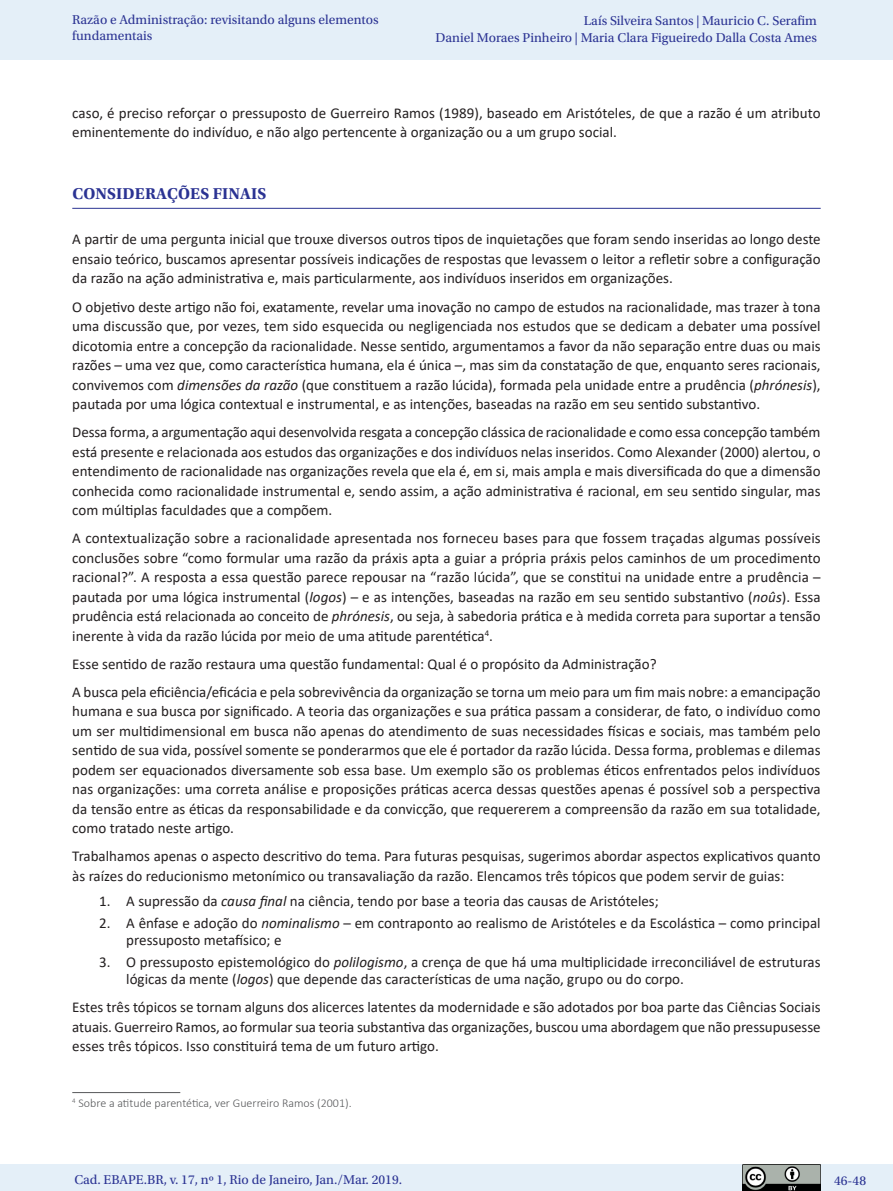
<style>
.page{position:relative;width:893px;height:1191px;background:#fff}
.page>*{position:absolute;margin:0;border:0;box-sizing:border-box;transform-origin:0 0}
._07_1_sub_1{font:700 16.5px "Utopia Std";letter-spacing:.01em;color:#2b3393}
._06_0_texto{font:15px/19.5px "Calibri";color:#231f20;text-align:justify}
.t1{font:13.5px/16.5px "Utopia Std";color:#2b3393}
._06_3_nota_de_rodape{font:300 12px "Calibri";color:#57585a}
.s1{font-style:italic}
</style>
<div class="page">
<div style="left:0;top:0;width:893px;height:60px;background:#e4eff8"></div>
<div style="left:0;top:1164px;width:893px;height:27px;background:#e4eff8"></div>
<img style="left:743px;top:1164px;width:78px;height:27px">
<hr style="left:72px;top:208px;width:749px;height:1px;background:#2b3393">
<hr style="left:72px;top:1092px;width:108px;height:1px;background:#57585a">
<p class="t1" style="left:72px;top:11px;width:308px">Razão e Administração: revisitando alguns elementos fundamentais</p>
<p class="t1" style="left:436px;top:13px;width:383px;text-align:right">Laís Silveira Santos | Mauricio C. Serafim<br>Daniel Moraes Pinheiro | Maria Clara Figueiredo Dalla Costa Ames</p>
<p class="_06_0_texto" style="left:72px;top:102px;width:750px">caso, é preciso reforçar o pressuposto de Guerreiro Ramos (1989), baseado em Aristóteles, de que a razão é um atributo eminentemente do indivíduo, e não algo pertencente à organização ou a um grupo social.</p>
<p class="_07_1_sub_1" style="left:72px;top:184px;width:195px">CONSIDERAÇÕES FINAIS</p>
<p class="_06_0_texto" style="left:72px;top:229px;width:750px">A partir de uma pergunta inicial que trouxe diversos outros tipos de inquietações que foram sendo inseridas ao longo deste ensaio teórico, buscamos apresentar possíveis indicações de respostas que levassem o leitor a refletir sobre a configuração da razão na ação administrativa e, mais particularmente, aos indivíduos inseridos em organizações.</p>
<p class="_06_0_texto" style="left:72px;top:296px;width:750px">O objetivo deste artigo não foi, exatamente, revelar uma inovação no campo de estudos na racionalidade, mas trazer à tona uma discussão que, por vezes, tem sido esquecida ou negligenciada nos estudos que se dedicam a debater uma possível dicotomia entre a concepção da racionalidade. Nesse sentido, argumentamos a favor da não separação entre duas ou mais razões – uma vez que, como característica humana, ela é única –, mas sim da constatação de que, enquanto seres racionais, convivemos com <span class="s1">dimensões da razão</span> (que constituem a razão lúcida), formada pela unidade entre a prudência (<span class="s1">phrónesis</span>), pautada por uma lógica contextual e instrumental, e as intenções, baseadas na razão em seu sentido substantivo.</p>
<p class="_06_0_texto" style="left:72px;top:422px;width:750px">Dessa forma, a argumentação aqui desenvolvida resgata a concepção clássica de racionalidade e como essa concepção também está presente e relacionada aos estudos das organizações e dos indivíduos nelas inseridos. Como Alexander (2000) alertou, o entendimento de racionalidade nas organizações revela que ela é, em si, mais ampla e mais diversificada do que a dimensão conhecida como racionalidade instrumental e, sendo assim, a ação administrativa é racional, em seu sentido singular, mas com múltiplas faculdades que a compõem.</p>
<p class="_06_0_texto" style="left:72px;top:528px;width:750px">A contextualização sobre a racionalidade apresentada nos forneceu bases para que fossem traçadas algumas possíveis conclusões sobre “como formular uma razão da práxis apta a guiar a própria práxis pelos caminhos de um procedimento racional?”. A resposta a essa questão parece repousar na “razão lúcida”, que se constitui na unidade entre a prudência – pautada por uma lógica instrumental (<span class="s1">logos</span>) – e as intenções, baseadas na razão em seu sentido substantivo (<span class="s1">noûs</span>). Essa prudência está relacionada ao conceito de <span class="s1">phrónesis</span>, ou seja, à sabedoria prática e à medida correta para suportar a tensão inerente à vida da razão lúcida por meio de uma atitude parentética<sup>4</sup>.</p>
<p class="_06_0_texto" style="left:72px;top:653px;width:586px">Esse sentido de razão restaura uma questão fundamental: Qual é o propósito da Administração?</p>
<p class="_06_0_texto" style="left:72px;top:681px;width:750px">A busca pela eficiência/eficácia e pela sobrevivência da organização se torna um meio para um fim mais nobre: a emancipação humana e sua busca por significado. A teoria das organizações e sua prática passam a considerar, de fato, o indivíduo como um ser multidimensional em busca não apenas do atendimento de suas necessidades físicas e sociais, mas também pelo sentido de sua vida, possível somente se ponderarmos que ele é portador da razão lúcida. Dessa forma, problemas e dilemas podem ser equacionados diversamente sob essa base. Um exemplo são os problemas éticos enfrentados pelos indivíduos nas organizações: uma correta análise e proposições práticas acerca dessas questões apenas é possível sob a perspectiva da tensão entre as éticas da responsabilidade e da convicção, que requererem a compreensão da razão em sua totalidade, como tratado neste artigo.</p>
<p class="_06_0_texto" style="left:72px;top:846px;width:750px">Trabalhamos apenas o aspecto descritivo do tema. Para futuras pesquisas, sugerimos abordar aspectos explicativos quanto às raízes do reducionismo metonímico ou transavaliação da razão. Elencamos três tópicos que podem servir de guias:</p>
<p class="_06_0_texto" style="left:99px;top:891px;width:561px">1. A supressão da <span class="s1">causa final</span> na ciência, tendo por base a teoria das causas de Aristóteles;</p>
<p class="_06_0_texto" style="left:126px;top:914px;width:696px;line-height:17.2px;text-indent:-27px">2. A ênfase e adoção do <span class="s1">nominalismo</span> – em contraponto ao realismo de Aristóteles e da Escolástica – como principal pressuposto metafísico; e</p>
<p class="_06_0_texto" style="left:126px;top:952px;width:696px;line-height:17.2px;text-indent:-27px">3. O pressuposto epistemológico do <span class="s1">polilogismo</span>, a crença de que há uma multiplicidade irreconciliável de estruturas lógicas da mente (<span class="s1">logos</span>) que depende das características de uma nação, grupo ou do corpo.</p>
<p class="_06_0_texto" style="left:72px;top:997px;width:750px">Estes três tópicos se tornam alguns dos alicerces latentes da modernidade e são adotados por boa parte das Ciências Sociais atuais. Guerreiro Ramos, ao formular sua teoria substantiva das organizações, buscou uma abordagem que não pressupusesse esses três tópicos. Isso constituirá tema de um futuro artigo.</p>
<p class="_06_3_nota_de_rodape" style="left:72px;top:1095px;width:281px"><sup>4</sup> Sobre a atitude parentética, ver Guerreiro Ramos (2001).</p>
<p class="t1" style="left:74px;top:1171px;width:329px">Cad. EBAPE.BR, v. 17, nº 1, Rio de Janeiro, Jan./Mar. 2019.</p>
<p class="t1" style="left:834px;top:1172px;width:33px">46-48</p>
</div>
